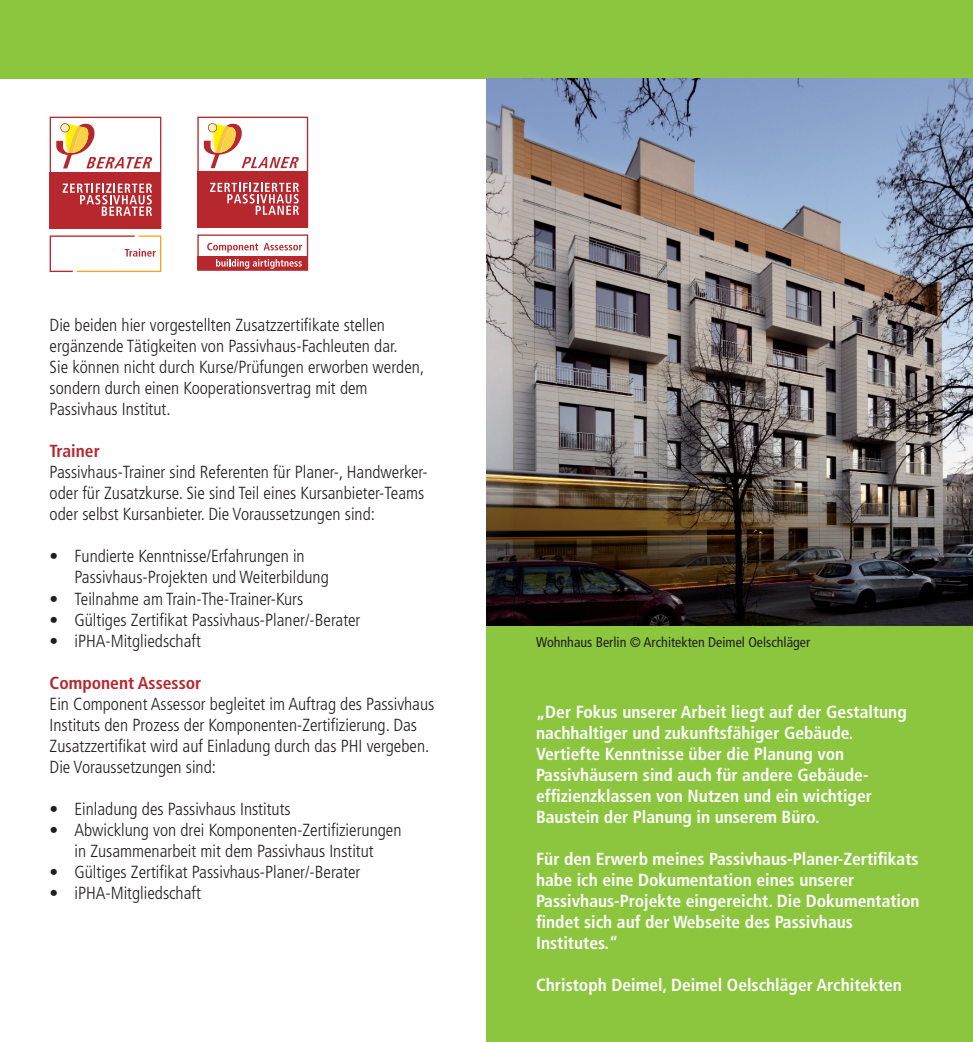
<style>
.page{position:relative;width:973px;height:1042px;background:#fff}
.page>*{position:absolute;margin:0;border:0;box-sizing:border-box;transform-origin:0 0}
.t1{font:300 condensed 17.5px/21px "Frutiger";color:#231f20}
.t2{font:700 condensed 17.5px/21px "Frutiger";color:#fff}
.t3{font:700 condensed 17.5px "Frutiger";color:#b7282e}
.t4{font:condensed 14px "Frutiger";color:#231f20}
.s1{font-weight:400}
</style>
<div class="page">
<div style="left:486px;top:0;width:486px;height:1042px;background:#8bc63e"></div>
<div style="left:0;top:0;width:972px;height:78px;background:#8bc63e"></div>
<img style="left:486px;top:78px;width:486px;height:547px">
<svg style="left:197px;top:234px;width:111px;height:37px"></svg>
<svg style="left:197px;top:117px;width:111px;height:110px"></svg>
<svg style="left:50px;top:117px;width:111px;height:111px"></svg>
<svg style="left:49px;top:235px;width:113px;height:38px"></svg>
<p class="t1" style="left:50px;top:315px;width:376px">Die beiden hier vorgestellten Zusatzzertifikate stellen ergänzende Tätigkeiten von Passivhaus-Fachleuten dar.<br>Sie können nicht durch Kurse/Prüfungen erworben werden, sondern durch einen Kooperationsvertrag mit dem Passivhaus Institut.</p>
<p class="t3" style="left:50px;top:441px;width:52px">Trainer</p>
<p class="t1" style="left:50px;top:462px;width:379px">Passivhaus-Trainer sind Referenten für Planer-, Handwerker&shy;oder für Zusatzkurse. Sie sind Teil eines Kursanbieter-Teams oder selbst Kursanbieter. Die Voraussetzungen sind:</p>
<p class="t1" style="left:74px;top:546px;width:256px;text-indent:-25px"><span class="s1">•</span> Fundierte Kenntnisse/Erfahrungen in<br>Passivhaus-Projekten und Weiterbildung</p>
<p class="t1" style="left:50px;top:588px;width:255px">• Teilnahme am Train-The-Trainer-Kurs</p>
<p class="t1" style="left:50px;top:609px;width:312px">• Gültiges Zertifikat Passivhaus-Planer/-Berater</p>
<p class="t1" style="left:50px;top:630px;width:153px">• iPHA-Mitgliedschaft</p>
<p class="t3" style="left:50px;top:672px;width:153px">Component Assessor</p>
<p class="t1" style="left:50px;top:693px;width:386px">Ein Component Assessor begleitet im Auftrag des Passivhaus Instituts den Prozess der Komponenten-Zertifizierung. Das Zusatzzertifikat wird auf Einladung durch das PHI vergeben.<br>Die Voraussetzungen sind:</p>
<p class="t1" style="left:50px;top:798px;width:242px">• Einladung des Passivhaus Instituts</p>
<p class="t1" style="left:50px;top:819px;width:353px;text-align:center">• Abwicklung von drei Komponenten-Zertifizierungen in Zusammenarbeit mit dem Passivhaus Institut</p>
<p class="t1" style="left:50px;top:861px;width:312px">• Gültiges Zertifikat Passivhaus-Planer/-Berater</p>
<p class="t1" style="left:50px;top:882px;width:153px">• iPHA-Mitgliedschaft</p>
<p class="t4" style="left:536px;top:633px;width:276px">Wohnhaus Berlin © Architekten Deimel Oelschläger</p>
<p class="t2" style="left:536px;top:701px;width:372px">„Der Fokus unserer Arbeit liegt auf der Gestaltung nachhaltiger und zukunftsfähiger Gebäude.<br>Vertiefte Kenntnisse über die Planung von Passivhäusern sind auch für andere Gebäude&shy;effizienzklassen von Nutzen und ein wichtiger Baustein der Planung in unserem Büro.</p>
<p class="t2" style="left:536px;top:848px;width:385px">Für den Erwerb meines Passivhaus-Planer-Zertifikats habe ich eine Dokumentation eines unserer Passivhaus-Projekte eingereicht. Die Dokumentation findet sich auf der Webseite des Passivhaus Institutes.“</p>
<p class="t2" style="left:536px;top:974px;width:367px">Christoph Deimel, Deimel Oelschläger Architekten</p>
</div>
